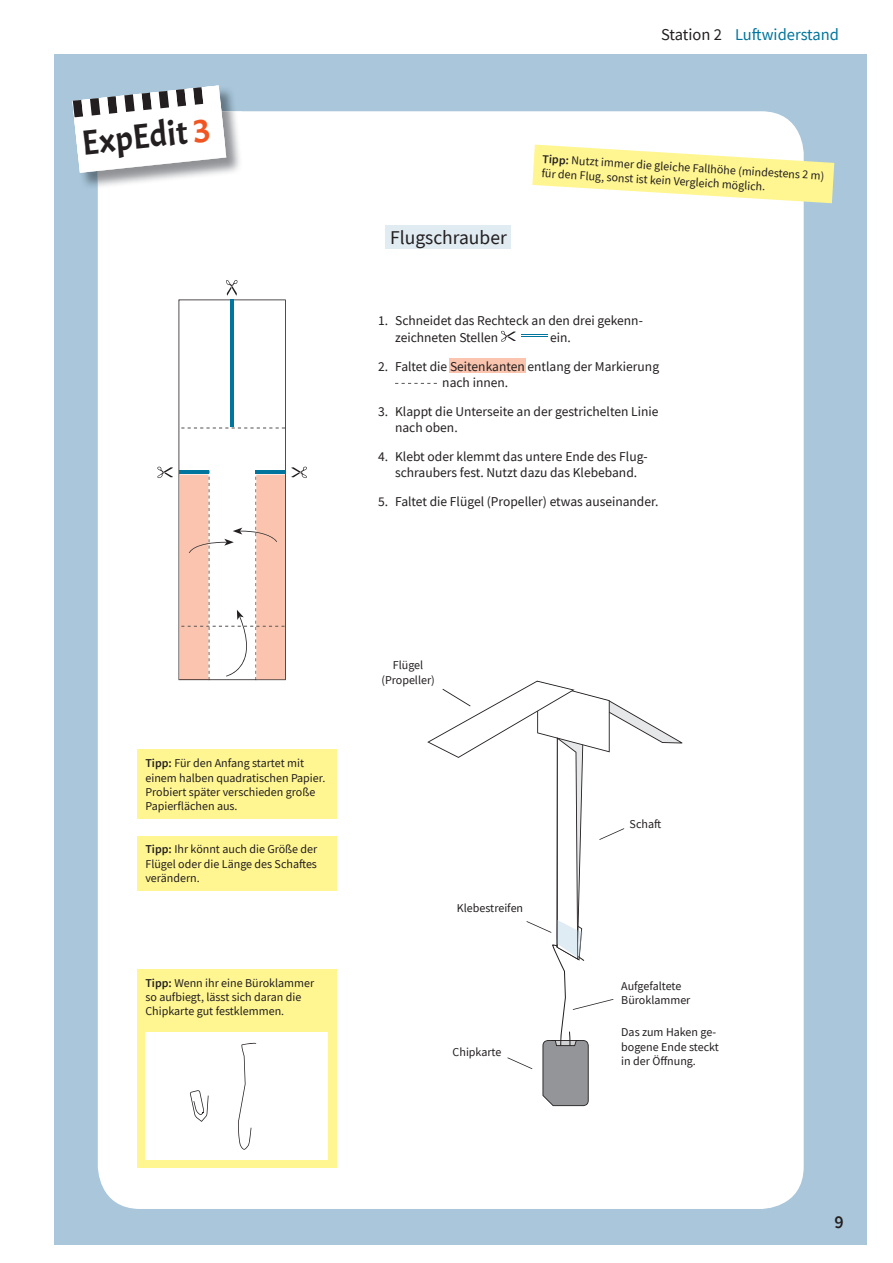
<style>
.page{position:relative;width:893px;height:1263px;background:#fff}
.page>*{position:absolute;margin:0;border:0;box-sizing:border-box;transform-origin:0 0}
.t1{font:34.8px "Acme";color:#231f20}
.t2{font:19.5px "CV Source Sans";color:#231f20}
.t3{font:600 18px "CV Source Sans";color:#231f20}
.t4{font:16.5px "CV Source Sans";color:#00759d}
.t5{font:13.5px/16.2px "CV Source Sans";color:#231f20}
.t6{font:12px/14.4px "CV Source Sans";color:#231f20}
.s1{color:#f15622}
.s2{color:#231f20}
.s3{font-weight:600}
</style>
<div class="page">
<div style="left:54px;top:54px;width:812px;height:1191px;background:#a9c6db"></div>
<div style="left:98px;top:111px;width:706px;height:1098px;background:#fff;border-radius:43px"></div>
<img style="left:82px;top:90px;width:152px;height:99px">
<img style="left:98px;top:111px;width:144px;height:78px">
<svg style="left:157px;top:467px;width:16px;height:11px"></svg>
<svg style="left:532px;top:145px;width:302px;height:58px"></svg>
<div style="left:137px;top:750px;width:200px;height:69px;background:#fff691"></div>
<div style="left:137px;top:836px;width:200px;height:54px;background:#fff691"></div>
<div style="left:137px;top:969px;width:200px;height:198px;background:#fff691"></div>
<div style="left:145px;top:1033px;width:183px;height:127px;background:#fff"></div>
<svg style="left:190px;top:1090px;width:19px;height:32px"></svg>
<svg style="left:238px;top:1043px;width:18px;height:107px"></svg>
<svg style="left:427px;top:681px;width:255px;height:425px"></svg>
<div style="left:386px;top:225px;width:125px;height:23px;background:#e0ebf2"></div>
<svg style="left:179px;top:280px;width:128px;height:400px"></svg>
<div style="left:449px;top:358px;width:77px;height:15px;background:#fbc4ae"></div>
<svg style="left:501px;top:331px;width:46px;height:11px"></svg>
<svg style="left:395px;top:383px;width:42px;height:1px"></svg>
<svg style="left:72px;top:86px;width:154px;height:87px"></svg>
<h1 class="t1" style="left:80px;top:121px;width:131px;rotate:-6deg">ExpEdit <span class="s1">2</span></h1>
<h3 class="t4" style="left:661px;top:24px;width:179px"><span class="s2">Station 2</span> Luftwiderstand</h3>
<h2 class="t2" style="left:390px;top:225px;width:118px">Flugschrauber</h2>
<p class="t6" style="left:543px;top:150px;width:284px;rotate:4deg"><span class="s3">Tipp:</span> Nutzt immer die gleiche Fallhöhe (mindestens 2 m) für den Flug, sonst ist kein Vergleich möglich.</p>
<p class="t5" style="left:395px;top:313px;width:249px;text-indent:-17px">1. Schneidet das Rechteck an den drei gekenn&shy;zeichneten Stellen</p>
<p class="t5" style="left:550px;top:329px;width:22px">ein.</p>
<p class="t5" style="left:442px;top:358px;width:218px;text-indent:-64px">2. Faltet die Seitenkanten entlang der Markierung nach innen.</p>
<p class="t5" style="left:395px;top:403px;width:265px;text-indent:-17px">3. Klappt die Unterseite an der gestrichelten Linie nach oben.</p>
<p class="t5" style="left:378px;top:448px;width:271px;text-align:center">4. Klebt oder klemmt das untere Ende des Flug&shy;schraubers fest. Nutzt dazu das Klebeband.</p>
<p class="t5" style="left:378px;top:493px;width:282px">5. Faltet die Flügel (Propeller) etwas auseinander.</p>
<p class="t6" style="left:145px;top:756px;width:181px"><span class="s3">Tipp:</span> Für den Anfang startet mit einem halben quadratischen Papier.<br>Probiert später verschieden große<br>Papierflächen aus.</p>
<p class="t6" style="left:145px;top:842px;width:173px;text-align:justify"><span class="s3">Tipp:</span> Ihr könnt auch die Größe der Flügel oder die Länge des Schaftes verändern.</p>
<p class="t6" style="left:145px;top:975px;width:170px"><span class="s3">Tipp:</span> Wenn ihr eine Büroklammer so aufbiegt, lässt sich daran die<br>Chipkarte gut festklemmen.</p>
<p class="t6" style="left:381px;top:658px;width:55px;text-align:center">Flügel (Propeller)</p>
<p class="t6" style="left:457px;top:900px;width:68px">Klebestreifen</p>
<p class="t6" style="left:453px;top:1045px;width:50px">Chipkarte</p>
<p class="t6" style="left:630px;top:817px;width:33px">Schaft</p>
<p class="t6" style="left:621px;top:978px;width:71px">Aufgefaltete<br>Büroklammer</p>
<p class="t6" style="left:621px;top:1025px;width:99px">Das zum Haken ge&shy;bogene Ende steckt in der Öffnung.</p>
<h3 class="t3" style="left:834px;top:1210px;width:11px">9</h3>
</div>
